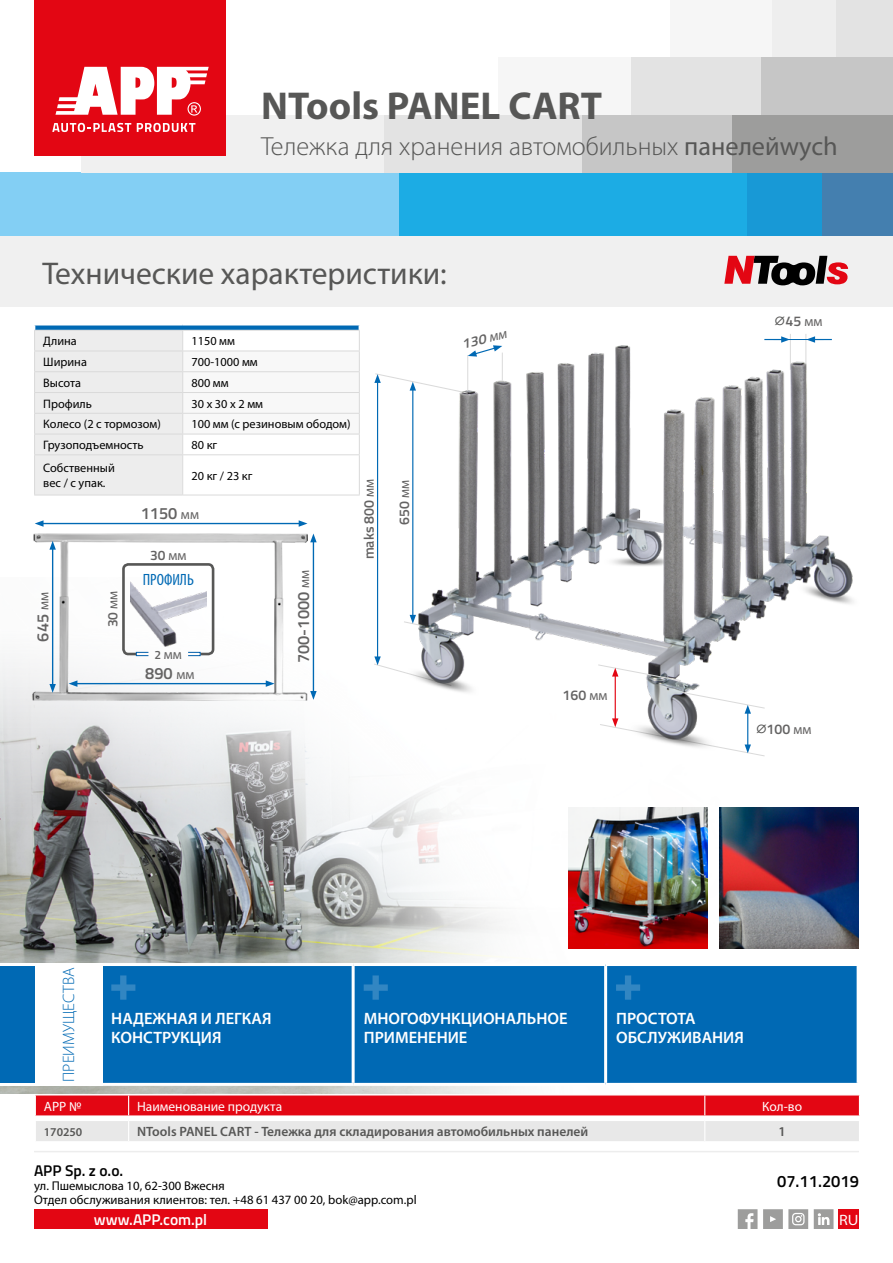
<style>
.page{position:relative;width:893px;height:1263px;background:#fff}
.page>*{position:absolute;margin:0;border:0;box-sizing:border-box;transform-origin:0 0}
.t1{font:700 39px "Myriad Pro";color:#575756}
.t2{font:31.5px "Myriad Pro";color:#575756}
.t3{font:300 26.25px "Myriad Pro";color:#575756}
.t4{font:600 16.5px/19.8px "Myriad Pro";color:#fff}
.t5{font:300 16.5px "Myriad Pro";color:#0069b4}
.t6{font:600 16.5px "Titillium";color:#000}
.t7{font:600 16.35px "Titillium";color:#646363}
.t8{font:condensed 16.35px "Myriad Pro";color:#0069b4}
.t9{font:600 15.45px "Titillium";color:#fff}
.t10{font:600 15.45px "Titillium";color:#000}
.t11{font:semi-expanded 15px "Myriad Pro";color:#fff}
.t12{font:600 14.1px "Titillium";color:#646363}
.t13{font:14.1px "Myriad Pro";color:#646363}
.t14{font:600 13.8px "Titillium";color:#646363}
.t15{font:italic 600 13.65px "Titillium";color:#646363;scale:1.07 1}
.t16{font:600 13.5px "Myriad Pro";color:#575756}
.t17{font:13.5px "Myriad Pro";color:#fff}
.t18{font:12.75px/14.1px "Myriad Pro";color:#000}
.t19{font:12.3px/14.7px "Myriad Pro";color:#000}
.t20{font:600 12px "Myriad Pro";color:#575756}
.s1{font-weight:400}
.s2{font-family:"Myriad Pro";font-weight:400;font-size:14.1px}
.s3{font-family:"Titillium";font-weight:600;font-size:12px}
.s4{font-family:"Myriad Pro";font-weight:400}
.s5{color:#575756}
</style>
<div class="page">
<div style="left:727px;top:172px;width:97px;height:64px;background:#1899d6"></div>
<div style="left:398px;top:172px;width:348px;height:64px;background:#1cace4"></div>
<div style="left:0;top:172px;width:399px;height:64px;background:#83cff4"></div>
<div style="left:830px;top:0;width:63px;height:57px;background:#e3e3e3"></div>
<div style="left:746px;top:0;width:90px;height:57px;background:#eee"></div>
<div style="left:670px;top:0;width:101px;height:57px;background:#f6f6f6"></div>
<div style="left:761px;top:57px;width:132px;height:58px;background:#c6c6c6"></div>
<div style="left:629px;top:57px;width:132px;height:58px;background:#e3e3e3"></div>
<div style="left:499px;top:57px;width:132px;height:58px;background:#f6f6f6"></div>
<div style="left:822px;top:172px;width:71px;height:64px;background:#447faf"></div>
<div style="left:732px;top:115px;width:161px;height:57px;background:#9d9d9c"></div>
<div style="left:383px;top:115px;width:205px;height:57px;background:#e3e3e3"></div>
<div style="left:81px;top:115px;width:302px;height:57px;background:#f0f0f0"></div>
<div style="left:583px;top:115px;width:149px;height:57px;background:#c6c6c6"></div>
<div style="left:35px;top:0;width:191px;height:156px;background:#e30613"></div>
<svg style="left:52px;top:123px;width:79px;height:9px"></svg>
<svg style="left:137px;top:123px;width:58px;height:9px"></svg>
<svg style="left:55px;top:67px;width:154px;height:49px"></svg>
<hr style="left:34px;top:1151px;width:825px;height:1px;background:#ededed">
<svg style="left:738px;top:1209px;width:19px;height:20px"></svg>
<svg style="left:763px;top:1209px;width:45px;height:20px"></svg>
<svg style="left:814px;top:1209px;width:19px;height:20px"></svg>
<div style="left:34px;top:1209px;width:233px;height:20px;background:#e30613"></div>
<div style="left:838px;top:1209px;width:21px;height:20px;background:#e30613"></div>
<img style="left:0;top:577px;width:765px;height:516px">
<div style="left:0;top:236px;width:893px;height:71px;background:#f0f0f0"></div>
<hr style="left:34px;top:495px;width:149px;height:1px;background:#dadada">
<hr style="left:183px;top:495px;width:177px;height:1px;background:#dadada">
<svg style="left:34px;top:325px;width:326px;height:170px"></svg>
<div style="left:102px;top:966px;width:755px;height:117px;background:#0069b4"></div>
<hr style="left:99px;top:963px;width:254px;height:3px;background:#fff">
<hr style="left:353px;top:963px;width:253px;height:3px;background:#fff">
<hr style="left:352px;top:966px;width:3px;height:117px;background:#fff">
<hr style="left:606px;top:963px;width:254px;height:3px;background:#fff">
<hr style="left:604px;top:966px;width:3px;height:117px;background:#fff">
<hr style="left:99px;top:1083px;width:254px;height:3px;background:#fff">
<hr style="left:353px;top:1083px;width:253px;height:3px;background:#fff">
<hr style="left:606px;top:1083px;width:254px;height:3px;background:#fff">
<div style="left:0;top:963px;width:34px;height:123px;background:#fff"></div>
<div style="left:34px;top:963px;width:68px;height:123px;background:#fff"></div>
<svg style="left:111px;top:975px;width:24px;height:25px"></svg>
<svg style="left:364px;top:975px;width:24px;height:25px"></svg>
<svg style="left:616px;top:975px;width:24px;height:25px"></svg>
<svg style="left:35px;top:1095px;width:825px;height:46px;background:#e98a8f"></svg>
<img style="left:720px;top:808px;width:139px;height:140px">
<img style="left:568px;top:808px;width:140px;height:140px">
<img style="left:404px;top:334px;width:450px;height:428px">
<hr style="left:377px;top:380px;width:1px;height:279px;background:#0069b4">
<svg style="left:374px;top:656px;width:78px;height:30px"></svg>
<hr style="left:412px;top:388px;width:1px;height:229px;background:#0069b4">
<svg style="left:403px;top:615px;width:65px;height:25px"></svg>
<svg style="left:764px;top:336px;width:26px;height:7px"></svg>
<svg style="left:806px;top:336px;width:26px;height:7px"></svg>
<hr style="left:773px;top:339px;width:51px;height:1px;background:#0069b4">
<svg style="left:374px;top:345px;width:129px;height:55px"></svg>
<hr style="left:615px;top:674px;width:1px;height:47px;background:#e30613">
<svg style="left:597px;top:664px;width:85px;height:17px"></svg>
<svg style="left:599px;top:691px;width:167px;height:66px"></svg>
<img style="left:33px;top:533px;width:274px;height:168px">
<div style="left:122px;top:563px;width:92px;height:92px;border:3px solid #575756;border-radius:5px"></div>
<img style="left:130px;top:576px;width:76px;height:71px">
<div style="left:136px;top:652px;width:13px;height:4px;border:1px solid #005da9"></div>
<div style="left:188px;top:652px;width:12px;height:4px;border:1px solid #005da9"></div>
<hr style="left:313px;top:540px;width:1px;height:153px;background:#0069b4">
<svg style="left:310px;top:533px;width:7px;height:9px"></svg>
<svg style="left:310px;top:691px;width:7px;height:9px"></svg>
<hr style="left:52px;top:547px;width:1px;height:139px;background:#0069b4">
<svg style="left:49px;top:541px;width:7px;height:9px"></svg>
<svg style="left:49px;top:684px;width:7px;height:9px"></svg>
<hr style="left:41px;top:523px;width:260px;height:1px;background:#0069b4">
<svg style="left:299px;top:520px;width:8px;height:7px"></svg>
<svg style="left:35px;top:520px;width:9px;height:7px"></svg>
<hr style="left:75px;top:683px;width:193px;height:1px;background:#0069b4">
<svg style="left:266px;top:680px;width:9px;height:7px"></svg>
<svg style="left:69px;top:680px;width:8px;height:7px"></svg>
<div style="left:0;top:966px;width:34px;height:117px;background:#0069b4"></div>
<svg style="left:724px;top:256px;width:124px;height:29px"></svg>
<h1 class="t1" style="left:261px;top:80px;width:342px">NTools PANEL CART</h1>
<h3 class="t3" style="left:261px;top:130px;width:578px">Тележка для хранения автомобильных <span class="s1">панелейwych</span></h3>
<h2 class="t2" style="left:43px;top:254px;width:406px">Технические характеристики:</h2>
<p class="t19" style="left:43px;top:334px;width:35px">Длина</p>
<p class="t19" style="left:191px;top:334px;width:45px">1150 мм</p>
<p class="t19" style="left:43px;top:354px;width:45px">Ширина</p>
<p class="t19" style="left:191px;top:354px;width:68px">700-1000 мм</p>
<p class="t19" style="left:43px;top:375px;width:39px">Высота</p>
<p class="t19" style="left:191px;top:375px;width:39px">800 мм</p>
<p class="t19" style="left:43px;top:396px;width:50px">Профиль</p>
<p class="t19" style="left:191px;top:396px;width:73px">30 x 30 x 2 мм</p>
<p class="t19" style="left:43px;top:417px;width:119px">Колесо (2 с тормозом)</p>
<p class="t19" style="left:191px;top:417px;width:161px">100 мм (с резиновым ободом)</p>
<p class="t19" style="left:43px;top:437px;width:102px">Грузоподъемность</p>
<p class="t19" style="left:191px;top:437px;width:27px">80 кг</p>
<p class="t19" style="left:43px;top:460px;width:73px">Собственный вес / с упак.</p>
<p class="t19" style="left:191px;top:468px;width:63px">20 кг / 23 кг</p>
<h3 class="t7" style="left:141px;top:501px;width:60px">1150 <span class="s2">мм</span></h3>
<h3 class="t7" style="left:30px;top:641px;width:51px;rotate:-90deg">645 <span class="s2">мм</span></h3>
<p class="t14" style="left:102px;top:627px;width:38px;rotate:-90deg">30 <span class="s2">мм</span></p>
<p class="t14" style="left:150px;top:544px;width:38px">30 <span class="s2">мм</span></p>
<h3 class="t8" style="left:143px;top:570px;width:53px">ПРОФИЛЬ</h3>
<h3 class="t7" style="left:291px;top:663px;width:94px;rotate:-90deg">700-1000 <span class="s2">мм</span></h3>
<p class="t13" style="left:155px;top:646px;width:29px"><span class="s3">2</span> мм</p>
<h3 class="t7" style="left:145px;top:661px;width:51px">890 <span class="s2">мм</span></h3>
<p class="t12" style="left:358px;top:559px;width:82px;rotate:-90deg">maks 800 <span class="s4">мм</span></p>
<p class="t12" style="left:394px;top:525px;width:46px;rotate:-90deg">650 <span class="s4">мм</span></p>
<p class="t15" style="left:459px;top:335px;width:44px;rotate:-15deg">130 <span class="s2">мм</span></p>
<p class="t12" style="left:563px;top:685px;width:46px">160 <span class="s4">мм</span></p>
<p class="t12" style="left:774px;top:310px;width:50px"><span class="s5">⌀</span>45 <span class="s4">мм</span></p>
<p class="t12" style="left:755px;top:719px;width:58px"><span class="s5">⌀</span>100 <span class="s4">мм</span></p>
<h3 class="t5" style="left:59px;top:1082px;width:116px;rotate:-90deg">ПРЕИМУЩЕСТВА</h3>
<p class="t17" style="left:44px;top:1098px;width:39px">APP №</p>
<p class="t17" style="left:137px;top:1098px;width:147px">Наименование продукта</p>
<p class="t17" style="left:762px;top:1098px;width:41px">Кол-во</p>
<p class="t20" style="left:44px;top:1124px;width:40px">170250</p>
<p class="t16" style="left:137px;top:1123px;width:453px">NTools PANEL CART - Тележка для складирования автомобильных панелей</p>
<p class="t16" style="left:778px;top:1123px;width:9px">1</p>
<h3 class="t4" style="left:111px;top:1008px;width:162px">НАДЕЖНАЯ И ЛЕГКАЯ<br>КОНСТРУКЦИЯ</h3>
<h3 class="t4" style="left:364px;top:1008px;width:205px">МНОГОФУНКЦИОНАЛЬНОЕ<br>ПРИМЕНЕНИЕ</h3>
<h3 class="t4" style="left:616px;top:1008px;width:129px">ПРОСТОТА<br>ОБСЛУЖИВАНИЯ</h3>
<p class="t10" style="left:34px;top:1159px;width:91px">APP Sp. z o.o.</p>
<p class="t18" style="left:34px;top:1179px;width:384px">ул. Пшемыслова 10, 62-300 Вжесня<br>Отдел обслуживания клиентов: тел. +48 61 437 00 20, bok@app.com.pl</p>
<p class="t9" style="left:94px;top:1208px;width:115px">www.APP.com.pl</p>
<p class="t11" style="left:839px;top:1210px;width:21px">RU</p>
<h3 class="t6" style="left:777px;top:1169px;width:83px">07.11.2019</h3>
</div>
